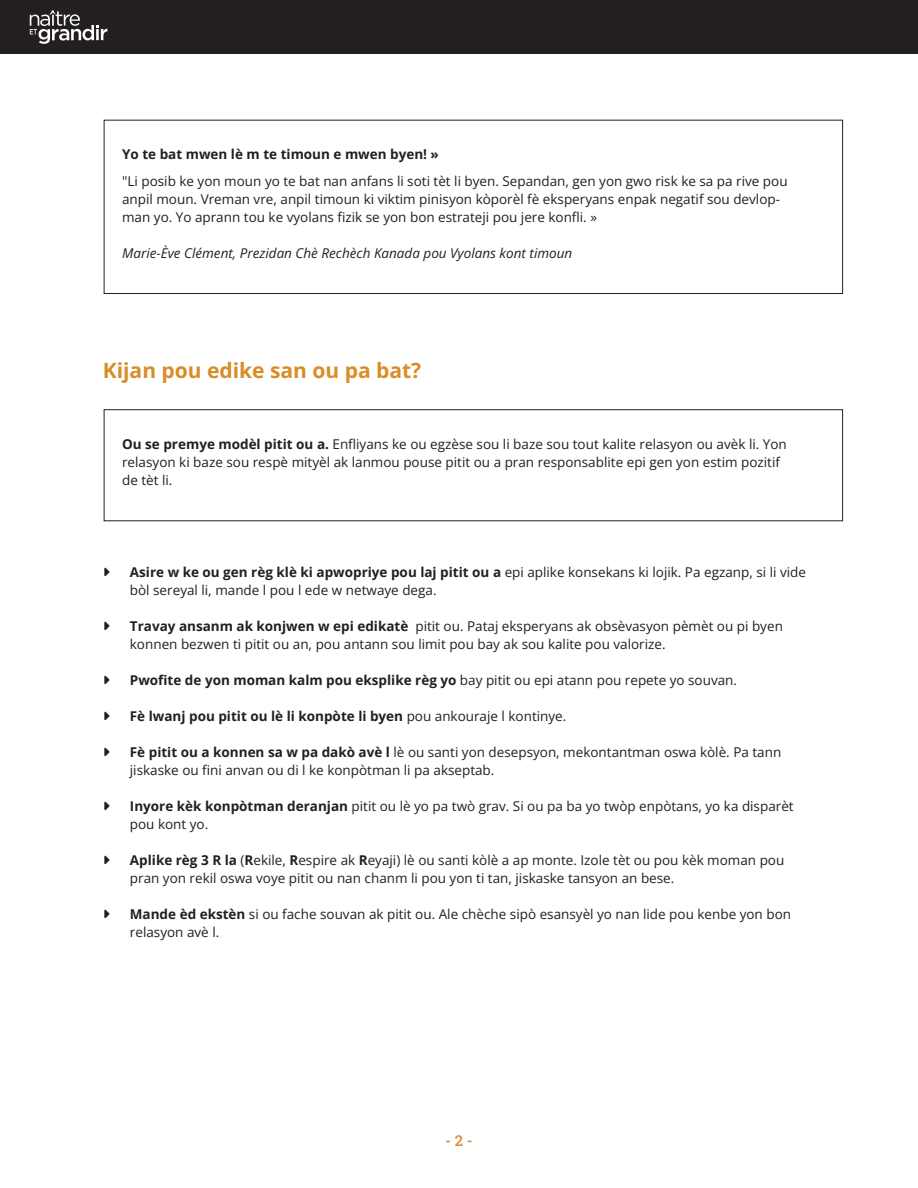
<style>
.page{position:relative;width:918px;height:1188px;background:#fff}
.page>*{position:absolute;margin:0;border:0;box-sizing:border-box;transform-origin:0 0}
.t1{font:700 21px "Open Sans";color:#d98d28}
.t2{font:500 15px "Roboto Slab";color:#d98d28}
.t3{font:13.5px/18px "Open Sans";color:#231f20}
.t4{font:700 13.5px "Open Sans";color:#231f20}
.t5{font:italic 13.5px "Open Sans";color:#231f20}
.s1{font-weight:700}
.s2{font-weight:400}
</style>
<div class="page">
<div style="left:0;top:0;width:918px;height:54px;background:#231f20"></div>
<svg style="left:30px;top:10px;width:77px;height:34px"></svg>
<div style="left:104px;top:120px;width:739px;height:174px;border:1px solid #231f20"></div>
<div style="left:104px;top:409px;width:739px;height:112px;border:1px solid #231f20"></div>
<p class="t4" style="left:122px;top:145px;width:318px">Yo te bat mwen lè m te timoun e mwen byen! »</p>
<p class="t3" style="left:122px;top:172px;width:667px">"Li posib ke yon moun yo te bat nan anfans li soti tèt li byen. Sepandan, gen yon gwo risk ke sa pa rive pou anpil moun. Vreman vre, anpil timoun ki viktim pinisyon kòporèl fè eksperyans enpak negatif sou devlop&shy;man yo. Yo aprann tou ke vyolans fizik se yon bon estrateji pou jere konfli. »</p>
<p class="t5" style="left:122px;top:244px;width:452px">Marie-Ève Clément, Prezidan Chè Rechèch Kanada pou Vyolans kont timoun</p>
<h1 class="t1" style="left:103px;top:356px;width:320px">Kijan pou edike san ou pa bat?</h1>
<p class="t3" style="left:122px;top:434px;width:666px"><span class="s1">Ou se premye modèl pitit ou a.</span> Enfliyans ke ou egzèse sou li baze sou tout kalite relasyon ou avèk li. Yon relasyon ki baze sou respè mityèl ak lanmou pouse pitit ou a pran responsablite epi gen yon estim pozitif de tèt li.</p>
<p class="t3" style="left:130px;top:563px;width:678px"><span class="s1">Asire w ke ou gen règ klè ki apwopriye pou laj pitit ou a</span> epi aplike konsekans ki lojik. Pa egzanp, si li vide bòl sereyal li, mande l pou l ede w netwaye dega.</p>
<p class="t3" style="left:130px;top:617px;width:655px"><span class="s1">Travay ansanm ak konjwen w epi edikatè</span> pitit ou. Pataj eksperyans ak obsèvasyon pèmèt ou pi byen konnen bezwen ti pitit ou an, pou antann sou limit pou bay ak sou kalite pou valorize.</p>
<p class="t4" style="left:130px;top:671px;width:609px">Pwofite de yon moman kalm pou eksplike règ yo <span class="s2">bay pitit ou epi atann pou repete yo souvan.</span></p>
<p class="t4" style="left:130px;top:707px;width:438px">Fè lwanj pou pitit ou lè li konpòte li byen <span class="s2">pou ankouraje l kontinye.</span></p>
<p class="t3" style="left:130px;top:743px;width:653px"><span class="s1">Fè pitit ou a konnen sa w pa dakò avè l</span> lè ou santi yon desepsyon, mekontantman oswa kòlè. Pa tann jiskaske ou fini anvan ou di l ke konpòtman li pa akseptab.</p>
<p class="t3" style="left:130px;top:797px;width:665px"><span class="s1">Inyore kèk konpòtman deranjan</span> pitit ou lè yo pa twò grav. Si ou pa ba yo twòp enpòtans, yo ka disparèt pou kont yo.</p>
<p class="t3" style="left:130px;top:851px;width:656px"><span class="s1">Aplike règ 3 R la</span> (<span class="s1">R</span>ekile, <span class="s1">R</span>espire ak <span class="s1">R</span>eyaji) lè ou santi kòlè a ap monte. Izole tèt ou pou kèk moman pou pran yon rekil oswa voye pitit ou nan chanm li pou yon ti tan, jiskaske tansyon an bese.</p>
<p class="t3" style="left:130px;top:905px;width:663px"><span class="s1">Mande èd ekstèn</span> si ou fache souvan ak pitit ou. Ale chèche sipò esansyèl yo nan lide pou kenbe yon bon relasyon avè l.</p>
<p class="t2" style="left:445px;top:1130px;width:29px">- 2 -</p>
</div>
